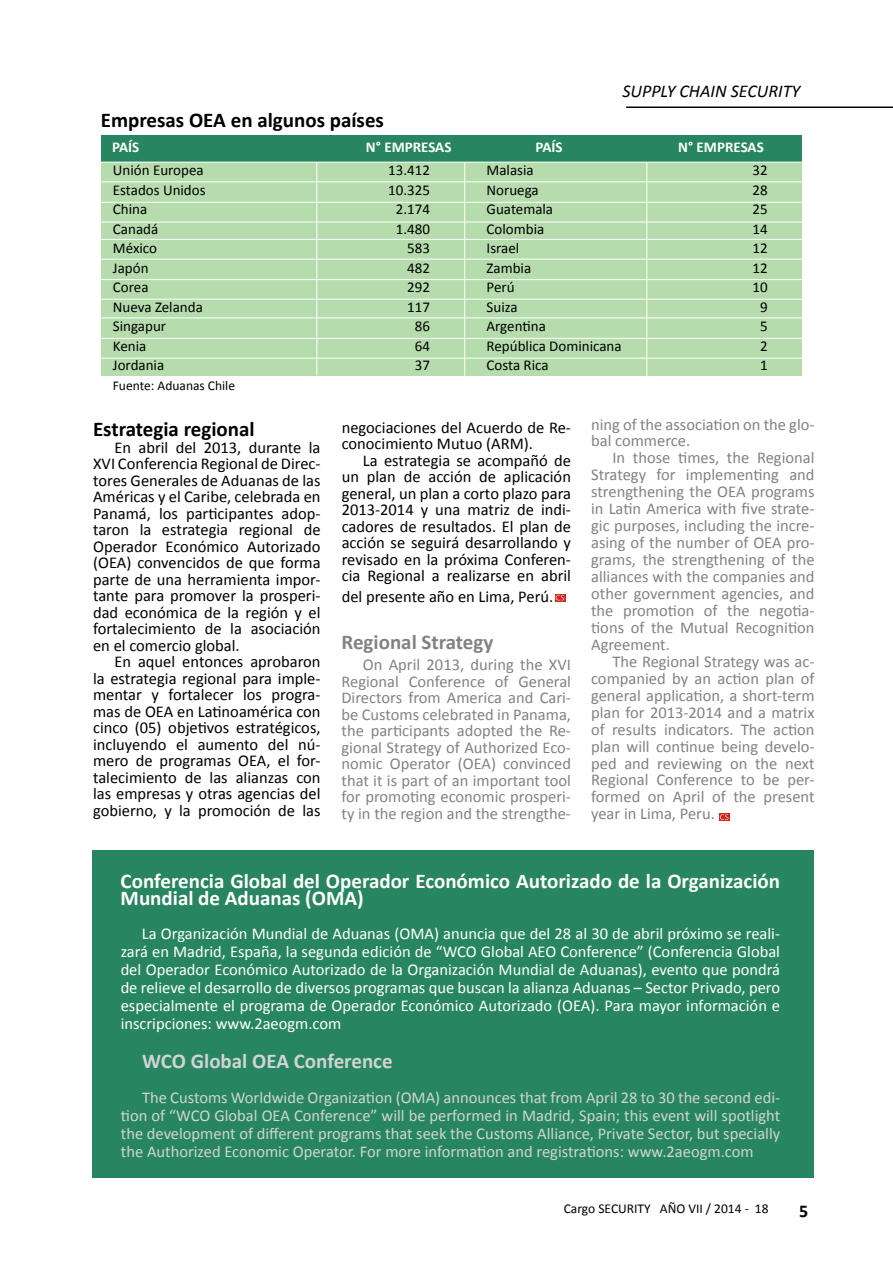
<style>
.page{position:relative;width:893px;height:1263px;background:#fff}
.page>*{position:absolute;margin:0;border:0;box-sizing:border-box;transform-origin:0 0}
.t1{font:700 21px/16.2px "Calibri";color:#fff}
.t2{font:700 21px "Calibri";color:#000}
.t3{font:700 21px "Calibri";color:#d1d3d4}
.t4{font:700 21px "Calibri";color:#808285}
.t5{font:italic 18px "Calibri";color:#000}
.t6{font:700 18px "Calibri";color:#000}
.t7{font:16.5px/16.5px "Calibri";color:#000;text-align:justify}
.t8{font:16.5px/17px "Calibri";color:#808285;text-align:justify}
.t9{font:16.5px/18px "Calibri";color:#fff;text-align:justify}
.t10{font:16.5px/18px "Calibri";color:#d1d3d4;text-align:justify}
.t11{font:15px/19.5px "Calibri";color:#000}
.t12{font:700 15px "Calibri";color:#fff}
.t13{font:13.5px "Calibri";color:#000}
</style>
<div class="page">
<svg style="left:555px;top:594px;width:10px;height:7px"></svg>
<svg style="left:556px;top:595px;width:8px;height:5px"></svg>
<div style="left:101px;top:162px;width:700px;height:213px;background:#b6dcae"></div>
<div style="left:101px;top:136px;width:700px;height:26px;background:#278661"></div>
<hr style="left:100px;top:162px;width:702px;height:1px;background:#fff">
<hr style="left:100px;top:181px;width:702px;height:1px;background:#fff">
<hr style="left:100px;top:202px;width:702px;height:1px;background:#fff">
<hr style="left:100px;top:222px;width:702px;height:1px;background:#fff">
<hr style="left:100px;top:239px;width:702px;height:1px;background:#fff">
<hr style="left:100px;top:259px;width:702px;height:1px;background:#fff">
<hr style="left:100px;top:279px;width:702px;height:1px;background:#fff">
<hr style="left:100px;top:299px;width:702px;height:1px;background:#fff">
<hr style="left:316px;top:162px;width:1px;height:213px;background:#fff">
<hr style="left:464px;top:162px;width:1px;height:214px;background:#fff">
<hr style="left:646px;top:163px;width:1px;height:213px;background:#fff">
<hr style="left:101px;top:318px;width:702px;height:1px;background:#fff">
<hr style="left:101px;top:338px;width:702px;height:1px;background:#fff">
<hr style="left:101px;top:358px;width:702px;height:1px;background:#fff">
<hr style="left:626px;top:107px;width:267px;height:1px;background:#000">
<div style="left:93px;top:851px;width:721px;height:327px;background:#278661"></div>
<svg style="left:719px;top:813px;width:10px;height:8px"></svg>
<svg style="left:720px;top:814px;width:8px;height:6px"></svg>
<p class="t2" style="left:101px;top:107px;width:285px">Empresas OEA en algunos países</p>
<p class="t5" style="left:622px;top:78px;width:179px">SUPPLY CHAIN SECURITY</p>
<p class="t12" style="left:112px;top:137px;width:29px">PAÍS</p>
<p class="t12" style="left:366px;top:137px;width:87px">N° EMPRESAS</p>
<p class="t12" style="left:535px;top:137px;width:29px">PAÍS</p>
<p class="t12" style="left:678px;top:137px;width:87px">N° EMPRESAS</p>
<p class="t11" style="left:113px;top:160px;width:94px">Unión Europea<br>Estados Unidos<br>China<br>Canadá<br>México<br>Japón<br>Corea<br>Nueva Zelanda<br>Singapur<br>Kenia<br>Jordania</p>
<p class="t11" style="left:388px;top:160px;width:43px;text-align:right">13.412<br>10.325<br>2.174<br>1.480<br>583<br>482<br>292<br>117<br>86<br>64<br>37</p>
<p class="t11" style="left:487px;top:160px;width:137px">Malasia<br>Noruega<br>Guatemala<br>Colombia<br>Israel<br>Zambia<br>Perú<br>Suiza<br>Argentina<br>República Dominicana<br>Costa Rica</p>
<p class="t11" style="left:752px;top:160px;width:17px;text-align:center">32<br>28<br>25<br>14<br>12<br>12<br>10<br>9<br>5<br>2<br>1</p>
<p class="t13" style="left:113px;top:377px;width:124px">Fuente: Aduanas Chile</p>
<p class="t2" style="left:93px;top:416px;width:163px">Estrategia regional</p>
<p class="t7" style="left:93px;top:439px;width:229px;text-indent:21px">En abril del 2013, durante la XVI Conferencia Regional de Direc&shy;tores Generales de Aduanas de las Américas y el Caribe, celebrada en Panamá, los participantes adop&shy;taron la estrategia regional de Operador Económico Autorizado (OEA) convencidos de que forma parte de una herramienta impor&shy;tante para promover la prosperi&shy;dad económica de la región y el fortalecimiento de la asociación en el comercio global.</p>
<p class="t7" style="left:93px;top:653px;width:229px;text-indent:21px">En aquel entonces aprobaron la estrategia regional para imple&shy;mentar y fortalecer los progra&shy;mas de OEA en Latinoamérica con cinco (05) objetivos estratégicos, incluyendo el aumento del nú&shy;mero de programas OEA, el for&shy;talecimiento de las alianzas con las empresas y otras agencias del gobierno, y la promoción de las</p>
<p class="t7" style="left:342px;top:419px;width:231px">negociaciones del Acuerdo de Re&shy;conocimiento Mutuo (ARM).</p>
<p class="t7" style="left:342px;top:452px;width:231px;text-indent:21px">La estrategia se acompañó de un plan de acción de aplicación general, un plan a corto plazo para 2013-2014 y una matriz de indi&shy;cadores de resultados. El plan de acción se seguirá desarrollando y revisado en la próxima Conferen&shy;cia Regional a realizarse en abril</p>
<p class="t7" style="left:342px;top:589px;width:213px">del presente año en Lima, Perú.</p>
<p class="t4" style="left:341px;top:629px;width:153px">Regional Strategy</p>
<p class="t8" style="left:341px;top:657px;width:231px;line-height:16.5px;text-indent:21px">On April 2013, during the XVI Regional Conference of General Directors from America and Cari&shy;be Customs celebrated in Panama, the participants adopted the Re&shy;gional Strategy of Authorized Eco&shy;nomic Operator (OEA) convinced that it is part of an important tool for promoting economic prosperi&shy;ty in the region and the strengthe-</p>
<p class="t8" style="left:591px;top:416px;width:225px">ning of the association on the glo&shy;bal commerce.</p>
<p class="t8" style="left:591px;top:449px;width:225px;text-indent:21px">In those times, the Regional Strategy for implementing and strengthening the OEA programs in Latin America with five strate&shy;gic purposes, including the incre&shy;asing of the number of OEA pro&shy;grams, the strengthening of the alliances with the companies and other government agencies, and the promotion of the negotia&shy;tions of the Mutual Recognition Agreement.</p>
<p class="t8" style="left:591px;top:653px;width:225px;text-indent:21px">The Regional Strategy was ac&shy;companied by an action plan of general application, a short-term plan for 2013-2014 and a matrix of results indicators. The action plan will continue being develo&shy;ped and reviewing on the next Regional Conference to be per&shy;formed on April of the present year in Lima, Peru.</p>
<p class="t1" style="left:121px;top:873px;width:661px">Conferencia Global del Operador Económico Autorizado de la Organización<br>Mundial de Aduanas (OMA)</p>
<p class="t9" style="left:121px;top:924px;width:661px;text-indent:21px">La Organización Mundial de Aduanas (OMA) anuncia que del 28 al 30 de abril próximo se reali&shy;zará en Madrid, España, la segunda edición de “WCO Global AEO Conference” (Conferencia Global del Operador Económico Autorizado de la Organización Mundial de Aduanas), evento que pondrá de relieve el desarrollo de diversos programas que buscan la alianza Aduanas – Sector Privado, pero especialmente el programa de Operador Económico Autorizado (OEA). Para mayor información e inscripciones: www.2aeogm.com</p>
<p class="t3" style="left:142px;top:1047px;width:252px">WCO Global OEA Conference</p>
<p class="t10" style="left:121px;top:1088px;width:661px;text-indent:21px">The Customs Worldwide Organization (OMA) announces that from April 28 to 30 the second edi&shy;tion of “WCO Global OEA Conference” will be performed in Madrid, Spain; this event will spotlight the development of different programs that seek the Customs Alliance, Private Sector, but specially the Authorized Economic Operator. For more information and registrations: www.2aeogm.com</p>
<p class="t13" style="left:564px;top:1200px;width:206px">Cargo SECURITY AÑO VII / 2014 - 18</p>
<p class="t6" style="left:799px;top:1199px;width:11px">5</p>
</div>
